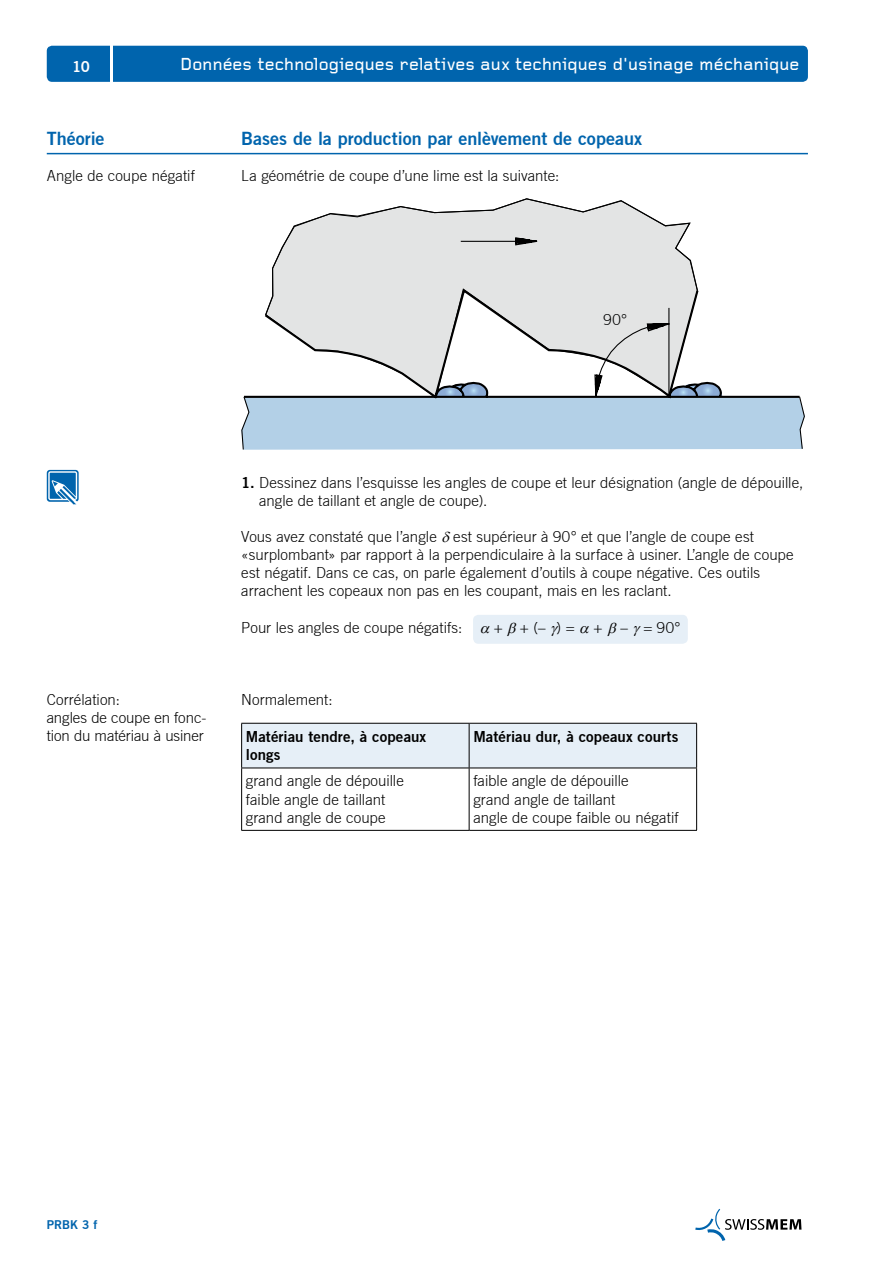
<style>
.page{position:relative;width:893px;height:1263px;background:#fff}
.page>*{position:absolute;margin:0;border:0;box-sizing:border-box;transform-origin:0 0}
.t1{font:500 18px "Foundry Gridnik";letter-spacing:-.005em;color:#fff}
.t2{font:18px "Trade Gothic Bold Two";color:#0064ad}
.t3{font:300 15px/18.1px "Trade Gothic";letter-spacing:.005em;color:#000}
.t4{font:15px/18px "Trade Gothic Bold Two";letter-spacing:.005em;color:#000}
.t5{font:15px "Trade Gothic Bold Two";color:#fff}
.t6{font:12px "Trade Gothic Bold Two";color:#0064ad}
.s1{font-family:"Trade Gothic Bold Two";font-weight:400}
</style>
<div class="page">
<div style="left:47px;top:46px;width:761px;height:36px;background:#0064ad;border-radius:5px"></div>
<hr style="left:47px;top:153px;width:761px;height:1px;background:#0064ad">
<svg style="left:695px;top:1209px;width:106px;height:32px"></svg>
<hr style="left:111px;top:36px;width:2px;height:54px;background:#fff">
<svg style="left:47px;top:470px;width:32px;height:34px"></svg>
<div style="left:473px;top:615px;width:215px;height:29px;background:#e6eff7;border-radius:5px"></div>
<div style="left:242px;top:724px;width:454px;height:44px;background:#e6eff7"></div>
<hr style="left:241px;top:723px;width:228px;height:1px;background:#000">
<hr style="left:241px;top:723px;width:1px;height:45px;background:#000">
<hr style="left:469px;top:723px;width:228px;height:1px;background:#000">
<hr style="left:469px;top:723px;width:1px;height:45px;background:#000">
<hr style="left:696px;top:723px;width:1px;height:45px;background:#000">
<hr style="left:241px;top:768px;width:228px;height:1px;background:#000">
<hr style="left:241px;top:768px;width:1px;height:62px;background:#000">
<hr style="left:469px;top:768px;width:228px;height:1px;background:#000">
<hr style="left:469px;top:768px;width:1px;height:62px;background:#000">
<hr style="left:696px;top:768px;width:1px;height:62px;background:#000">
<hr style="left:241px;top:830px;width:228px;height:1px;background:#000">
<hr style="left:469px;top:830px;width:228px;height:1px;background:#000">
<svg style="left:241px;top:198px;width:564px;height:251px"></svg>
<p class="t5" style="left:72px;top:58px;width:19px">10</p>
<p class="t1" style="left:180px;top:54px;width:621px">Données technologieques relatives aux techniques d'usinage méchanique</p>
<p class="t2" style="left:47px;top:127px;width:59px">Théorie</p>
<p class="t2" style="left:241px;top:127px;width:402px">Bases de la production par enlèvement de copeaux</p>
<p class="t3" style="left:47px;top:166px;width:150px">Angle de coupe négatif</p>
<p class="t3" style="left:241px;top:166px;width:319px">La géométrie de coupe d’une lime est la suivante:</p>
<p class="t3" style="left:604px;top:311px;width:25px">90°</p>
<p class="t3" style="left:47px;top:690px;width:161px">Corrélation:<br>angles de coupe en fonc&shy;tion du matériau à usiner</p>
<p class="t3" style="left:259px;top:473px;width:546px;text-indent:-18px"><span class="s1">1.</span> Dessinez dans l’esquisse les angles de coupe et leur désignation (angle de dépouille, angle de taillant et angle de coupe).</p>
<p class="t3" style="left:241px;top:528px;width:554px">Vous avez constaté que l’angle est supérieur à 90° et que l’angle de coupe est «surplombant» par rapport à la perpendiculaire à la surface à usiner. L’angle de coupe est négatif. Dans ce cas, on parle également d’outils à coupe négative. Ces outils arrachent les copeaux non pas en les coupant, mais en les raclant.</p>
<p class="t3" style="left:241px;top:618px;width:222px">Pour les angles de coupe négatifs:</p>
<p class="t3" style="left:494px;top:618px;width:83px">+ + (– ) =</p>
<p class="t3" style="left:593px;top:618px;width:89px">+ – = 90°</p>
<p class="t3" style="left:241px;top:690px;width:93px">Normalement:</p>
<p class="t4" style="left:246px;top:727px;width:182px">Matériau tendre, à copeaux longs</p>
<p class="t4" style="left:473px;top:727px;width:207px">Matériau dur, à copeaux courts</p>
<p class="t3" style="left:246px;top:772px;width:159px">grand angle de dépouille faible angle de taillant grand angle de coupe</p>
<p class="t3" style="left:473px;top:772px;width:207px">faible angle de dépouille<br>grand angle de taillant<br>angle de coupe faible ou négatif</p>
<p class="t6" style="left:47px;top:1217px;width:52px">PRBK 3 f</p>
</div>
